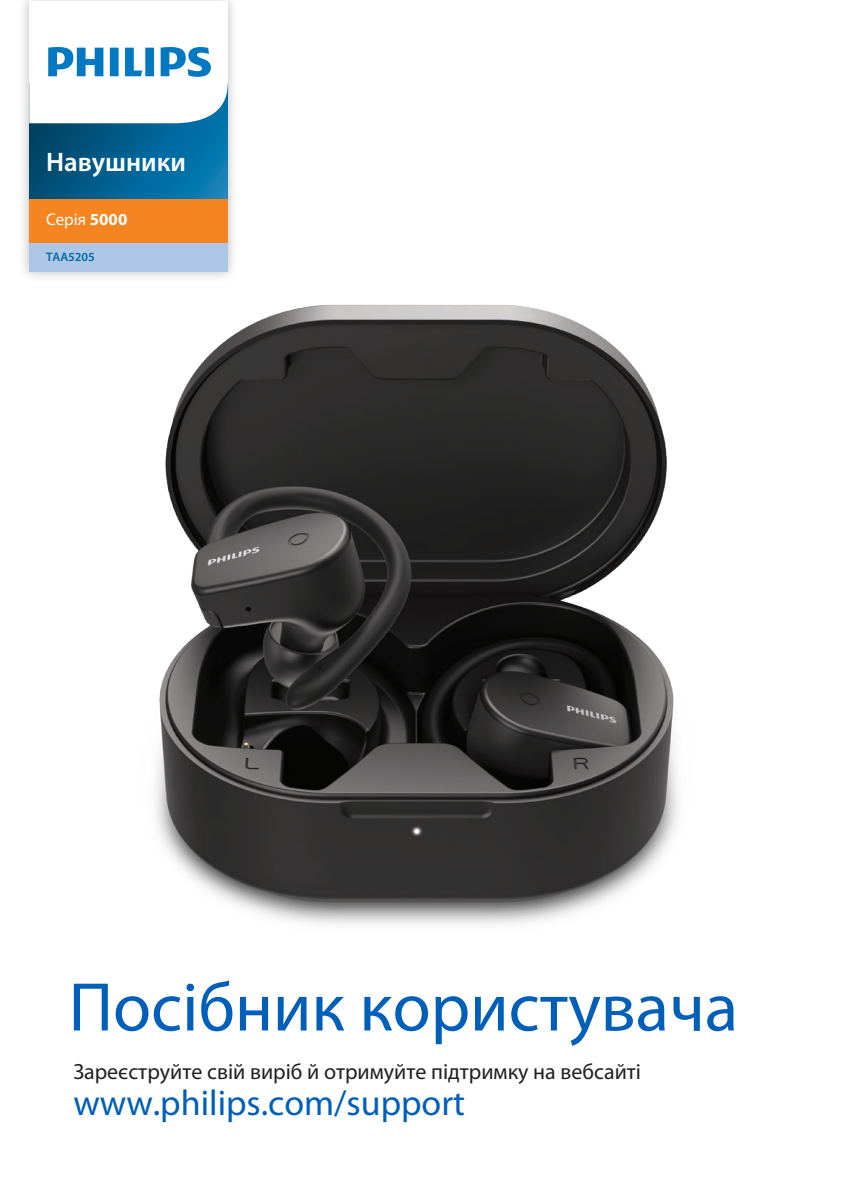
<style>
.page{position:relative;width:842px;height:1191px;background:#fff}
.page>*{position:absolute;margin:0;border:0;box-sizing:border-box;transform-origin:0 0}
.t1{font:69.4px "Myriad Pro";color:#005fb9}
.t2{font:36px "Myriad Pro";color:#005fb9}
.t3{font:600 26.8px "Myriad Pro";color:#fff}
.t4{font:22px "Myriad Pro";color:#231f20}
.t5{font:17px "Myriad Pro";color:#fff}
.t6{font:600 12.4px "Myriad Pro";color:#006ba3}
.s1{font-weight:700}
</style>
<div class="page">
<img style="left:155px;top:304px;width:524px;height:621px">
<svg style="left:29px;top:47px;width:199px;height:152px"></svg>
<div style="left:29px;top:199px;width:199px;height:44px;background:#f58520"></div>
<div style="left:29px;top:243px;width:199px;height:28px;background:#adc6e6"></div>
<p class="t3" style="left:46px;top:145px;width:141px">Навушники</p>
<p class="t5" style="left:46px;top:209px;width:83px">Серія <span class="s1">5000</span></p>
<p class="t6" style="left:46px;top:248px;width:50px">TAA5205</p>
<h1 class="t1" style="left:69px;top:964px;width:671px">Посібник користувача</h1>
<p class="t4" style="left:73px;top:1058px;width:569px">Зареєструйте свій виріб й отримуйте підтримку на вебсайті</p>
<h2 class="t2" style="left:73px;top:1080px;width:393px">www.philips.com/support</h2>
</div>
